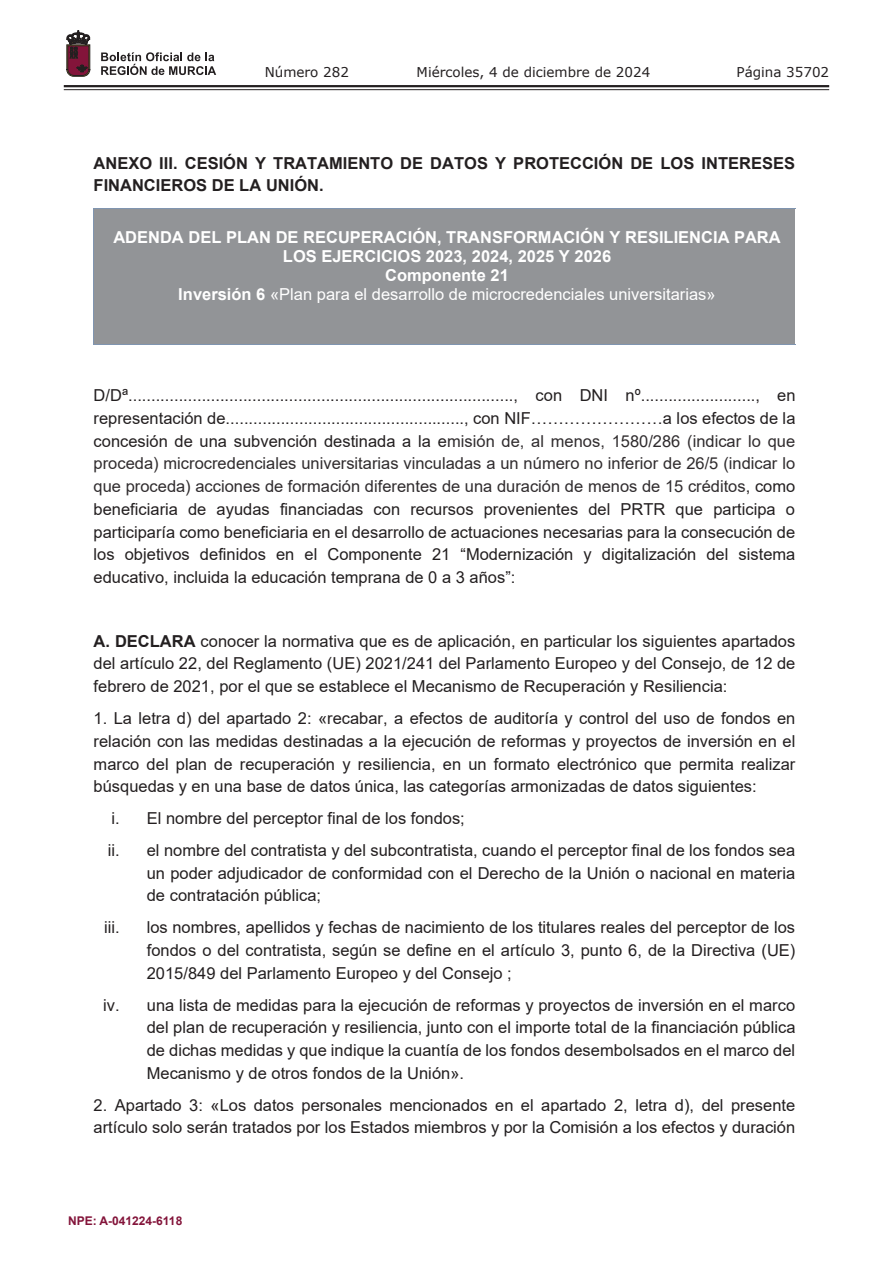
<style>
.page{position:relative;width:893px;height:1263px;background:#fff}
.page>*{position:absolute;margin:0;border:0;box-sizing:border-box;transform-origin:0 0}
.t1{font:16.5px/22.8px "Arial";color:#231f20;text-align:justify}
.t2{font:700 16.5px/18.9px "Arial";color:#fff;text-align:center}
.t3{font:700 16.5px/22.8px "Arial";color:#231f20}
.t4{font:13.5px "Verdana";color:#231f20}
.t5{font:700 12px "Arial";color:#83143a}
.s1{font-weight:400}
.s2{color:#302c2e}
.s3{font-weight:700}
</style>
<div class="page">
<hr style="left:64px;top:85px;width:765px;height:2px;background:#231f20">
<hr style="left:64px;top:89px;width:765px;height:1px;background:#231f20">
<svg style="left:101px;top:52px;width:115px;height:23px"></svg>
<svg style="left:67px;top:31px;width:23px;height:45px"></svg>
<div style="left:94px;top:208px;width:701px;height:136px;background:#929497"></div>
<hr style="left:94px;top:208px;width:701px;height:1px;background:#8095b0">
<hr style="left:94px;top:208px;width:1px;height:137px;background:#8095b0">
<hr style="left:94px;top:344px;width:701px;height:1px;background:#8095b0">
<p class="t4" style="left:265px;top:62px;width:86px">Número 282</p>
<p class="t4" style="left:417px;top:62px;width:235px">Miércoles, 4 de diciembre de 2024</p>
<p class="t4" style="left:736px;top:62px;width:94px">Página 35702</p>
<p class="t3" style="left:94px;top:151px;width:703px">ANEXO III. CESIÓN Y TRATAMIENTO DE DATOS Y PROTECCIÓN DE LOS INTERESES<br>FINANCIEROS DE LA UNIÓN.</p>
<p class="t2" style="left:113px;top:228px;width:669px">ADENDA DEL PLAN DE RECUPERACIÓN, TRANSFORMACIÓN Y RESILIENCIA PARA LOS EJERCICIOS 2023, 2024, 2025 Y 2026<br>Componente 21<br>Inversión 6 <span class="s1">«Plan para el desarrollo de microcredenciales universitarias»</span></p>
<p class="t1" style="left:94px;top:384px;width:703px">D/Dª...................................................................................., con DNI nº........................., en representación de...................................................., con NIF……………………a los efectos de la concesión de una subvención destinada a la e<span class="s2">misión de, al menos, 1580/286 (indicar lo que proceda) microcredenciales universitarias vinculadas a un número no inferior de 26/5 (indicar lo que proceda) acciones de formación diferentes de una duración de menos de 15 créditos</span>, como beneficiaria de ayudas financiadas con recursos provenientes del PRTR que participa o participaría como beneficiaria en el desarrollo de actuaciones necesarias para la consecución de los objetivos definidos en el Componente 21 “Modernización y digitalización del sistema educativo, incluida la educación temprana de 0 a 3 años”:</p>
<p class="t1" style="left:94px;top:629px;width:703px"><span class="s3">A. DECLARA</span> conocer la normativa que es de aplicación, en particular los siguientes apartados del artículo 22, del Reglamento (UE) 2021/241 del Parlamento Europeo y del Consejo, de 12 de febrero de 2021, por el que se establece el Mecanismo de Recuperación y Resiliencia:</p>
<p class="t1" style="left:94px;top:707px;width:703px">1. La letra d) del apartado 2: «recabar, a efectos de auditoría y control del uso de fondos en relación con las medidas destinadas a la ejecución de reformas y proyectos de inversión en el marco del plan de recuperación y resiliencia, en un formato electrónico que permita realizar búsquedas y en una base de datos única, las categorías armonizadas de datos siguientes:</p>
<p class="t1" style="left:108px;top:802px;width:689px;line-height:31.8px">i. El nombre del perceptor final de los fondos;<br>ii. el nombre del contratista y del subcontratista, cuando el perceptor final de los fondos sea</p>
<p class="t1" style="left:147px;top:861px;width:650px">un poder adjudicador de conformidad con el Derecho de la Unión o nacional en materia de contratación pública;</p>
<p class="t1" style="left:104px;top:916px;width:17px">iii.</p>
<p class="t1" style="left:147px;top:916px;width:650px">los nombres, apellidos y fechas de nacimiento de los titulares reales del perceptor de los fondos o del contratista, según se define en el artículo 3, punto 6, de la Directiva (UE)<br>2015/849 del Parlamento Europeo y del Consejo ;</p>
<p class="t1" style="left:147px;top:993px;width:650px;text-indent:-44px">iv. una lista de medidas para la ejecución de reformas y proyectos de inversión en el marco del plan de recuperación y resiliencia, junto con el importe total de la financiación pública de dichas medidas y que indique la cuantía de los fondos desembolsados en el marco del Mecanismo y de otros fondos de la Unión».</p>
<p class="t1" style="left:94px;top:1093px;width:703px">2. Apartado 3: «Los datos personales mencionados en el apartado 2, letra d), del presente artículo solo serán tratados por los Estados miembros y por la Comisión a los efectos y duración</p>
<p class="t5" style="left:68px;top:1212px;width:116px">NPE: A-041224-6118</p>
</div>
